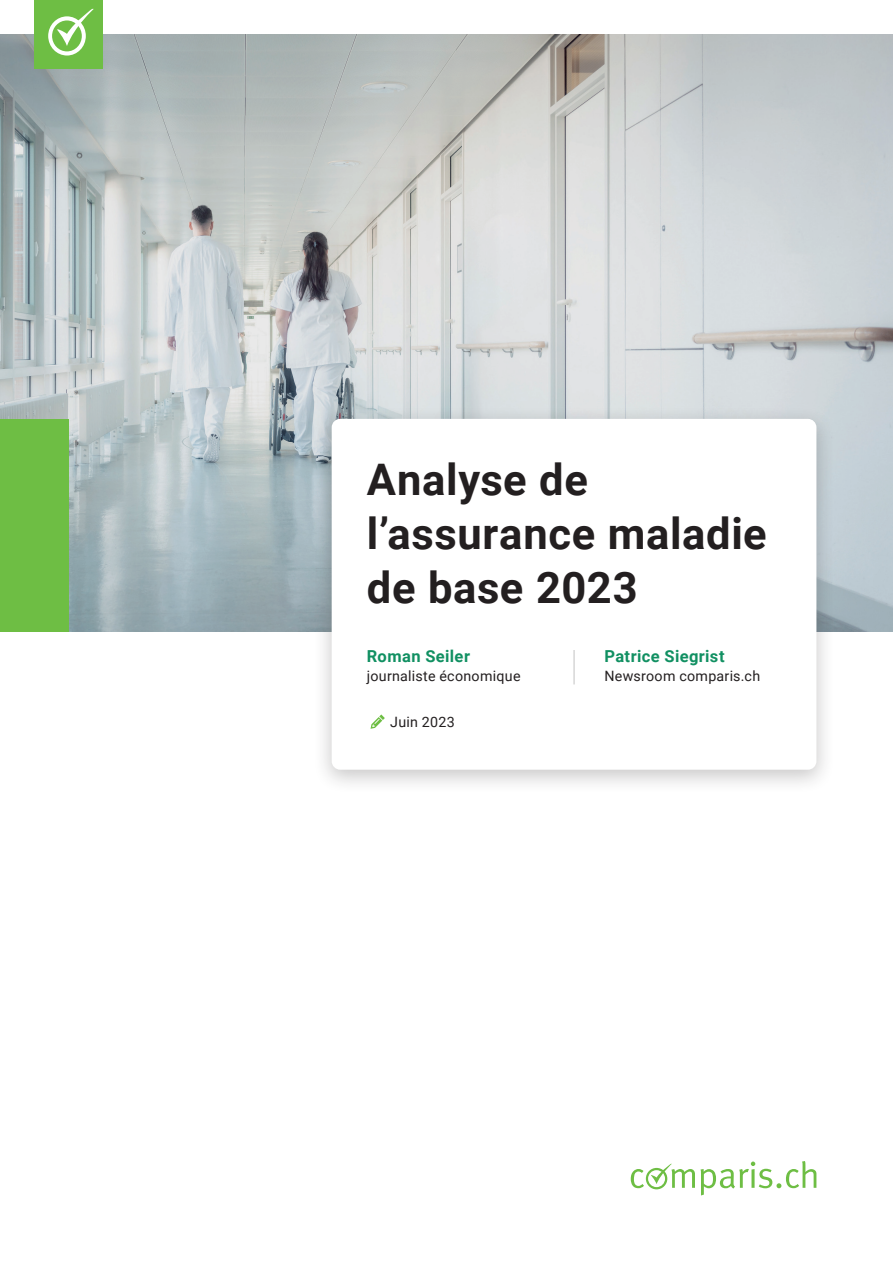
<style>
.page{position:relative;width:893px;height:1263px;background:#fff}
.page>*{position:absolute;margin:0;border:0;box-sizing:border-box;transform-origin:0 0}
.t1{font:700 43.5px/54px "Roboto";letter-spacing:.015em;color:#231f20}
.t2{font:700 16.5px "Roboto";letter-spacing:.025em;color:#119062}
.t3{font:14.25px "Roboto";letter-spacing:.02em;color:#231f20}
</style>
<div class="page">
<svg style="left:0;top:34px;width:893px;height:597px;background:#c1c8c9"></svg>
<div style="left:34px;top:0;width:68px;height:68px;background:#6ebe44"></div>
<svg style="left:48px;top:9px;width:46px;height:47px"></svg>
<div style="left:313px;top:406px;width:522px;height:389px;background:#231f20;opacity:.25"></div>
<div style="left:332px;top:419px;width:484px;height:351px;background:#fff;border-radius:9px"></div>
<svg style="left:371px;top:714px;width:14px;height:15px"></svg>
<div style="left:0;top:419px;width:68px;height:212px;background:#6ebe44"></div>
<svg style="left:631px;top:1161px;width:185px;height:34px"></svg>
<hr style="left:574px;top:650px;width:1px;height:34px;background:#c2c2c2">
<p class="t1" style="left:367px;top:451px;width:223px">Analyse de</p>
<p class="t1" style="left:367px;top:505px;width:401px">l’assurance maladie de base 2023</p>
<p class="t2" style="left:367px;top:644px;width:105px">Roman Seiler</p>
<p class="t3" style="left:367px;top:666px;width:155px">journaliste économique</p>
<p class="t3" style="left:390px;top:712px;width:66px">Juin 2023</p>
<p class="t2" style="left:604px;top:644px;width:122px">Patrice Siegrist</p>
<p class="t3" style="left:604px;top:666px;width:157px">Newsroom comparis.ch</p>
</div>
